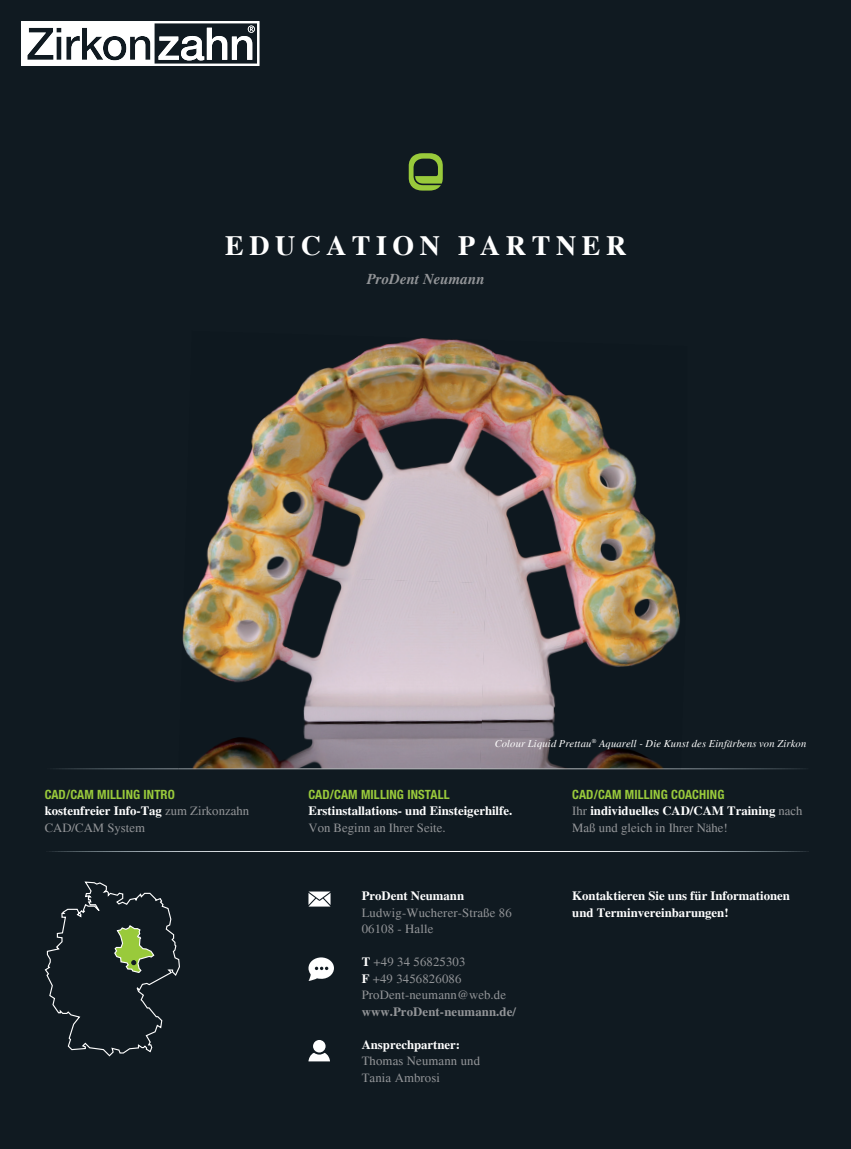
<style>
.page{position:relative;width:851px;height:1149px;background:#fff}
.page>*{position:absolute;margin:0;border:0;box-sizing:border-box;transform-origin:0 0}
.t1{font:700 27.9px "Times";letter-spacing:.2em;color:#fff}
.t2{font:italic 700 15px "Times";color:#939598}
.t3{font:12.75px/16.5px "Times";letter-spacing:.01em;color:#939598}
.t4{font:700 12.75px/16.5px "Times";color:#fff}
.t5{font:700 condensed 12.75px "Helvetica Neue LT Std";letter-spacing:.01em;color:#99ca3b}
.t6{font:700 12.75px "Times";letter-spacing:.01em;color:#939598}
.t7{font:italic 10.5px "Times";letter-spacing:.015em;color:#fff}
.s1{font-weight:700;color:#fff}
</style>
<div class="page">
<div style="left:0;top:0;width:850px;height:1148px;background:#101a21"></div>
<svg style="left:21px;top:21px;width:238px;height:45px"></svg>
<div style="left:108px;top:40px;width:13px;height:16px;background:#fff;border-radius:50%"></div>
<svg style="left:408px;top:153px;width:35px;height:37px"></svg>
<img style="left:205px;top:338px;width:276px;height:235px">
<img style="left:481px;top:345px;width:199px;height:383px">
<img style="left:182px;top:573px;width:304px;height:195px">
<img style="left:480px;top:728px;width:183px;height:40px">
<svg style="left:53px;top:768px;width:753px;height:1px"></svg>
<img style="left:178px;top:768px;width:502px;height:1px">
<svg style="left:308px;top:891px;width:22px;height:15px"></svg>
<svg style="left:308px;top:1040px;width:22px;height:21px"></svg>
<svg style="left:308px;top:957px;width:26px;height:23px"></svg>
<svg style="left:44px;top:881px;width:136px;height:175px"></svg>
<h1 class="t1" style="left:225px;top:229px;width:402px">EDUCATION PARTNER</h1>
<p class="t2" style="left:366px;top:270px;width:119px">ProDent Neumann</p>
<p class="t5" style="left:45px;top:786px;width:132px">CAD/CAM MILLING INTRO</p>
<p class="t3" style="left:45px;top:802px;width:206px"><span class="s1">kostenfreier Info-Tag</span> zum Zirkonzahn<br>CAD/CAM System</p>
<p class="t7" style="left:494px;top:737px;width:313px">Colour Liquid Prettau<sup>®</sup> Aquarell - Die Kunst des Einfärbens von Zirkon</p>
<p class="t5" style="left:308px;top:786px;width:143px">CAD/CAM MILLING INSTALL</p>
<p class="t4" style="left:308px;top:802px;width:205px">Erstinstallations- und Einsteigerhilfe.</p>
<p class="t3" style="left:308px;top:818px;width:139px">Von Beginn an Ihrer Seite.</p>
<p class="t4" style="left:361px;top:887px;width:104px">ProDent Neumann</p>
<p class="t3" style="left:361px;top:904px;width:151px">Ludwig-Wucherer-Straße 86<br>06108 - Halle</p>
<p class="t3" style="left:361px;top:953px;width:146px"><span class="s1">T</span> +49 34 56825303<br><span class="s1">F</span> +49 3456826086<br>ProDent-neumann@web.de</p>
<p class="t6" style="left:361px;top:1003px;width:156px">www.ProDent-neumann.de/</p>
<p class="t4" style="left:361px;top:1036px;width:100px">Ansprechpartner:</p>
<p class="t3" style="left:361px;top:1052px;width:120px">Thomas Neumann und<br>Tania Ambrosi</p>
<p class="t5" style="left:572px;top:786px;width:154px">CAD/CAM MILLING COACHING</p>
<p class="t3" style="left:572px;top:802px;width:232px">Ihr <span class="s1">individuelles CAD/CAM Training</span> nach<br>Maß und gleich in Ihrer Nähe!</p>
<p class="t4" style="left:572px;top:887px;width:219px">Kontaktieren Sie uns für Informationen und Terminvereinbarungen!</p>
</div>
